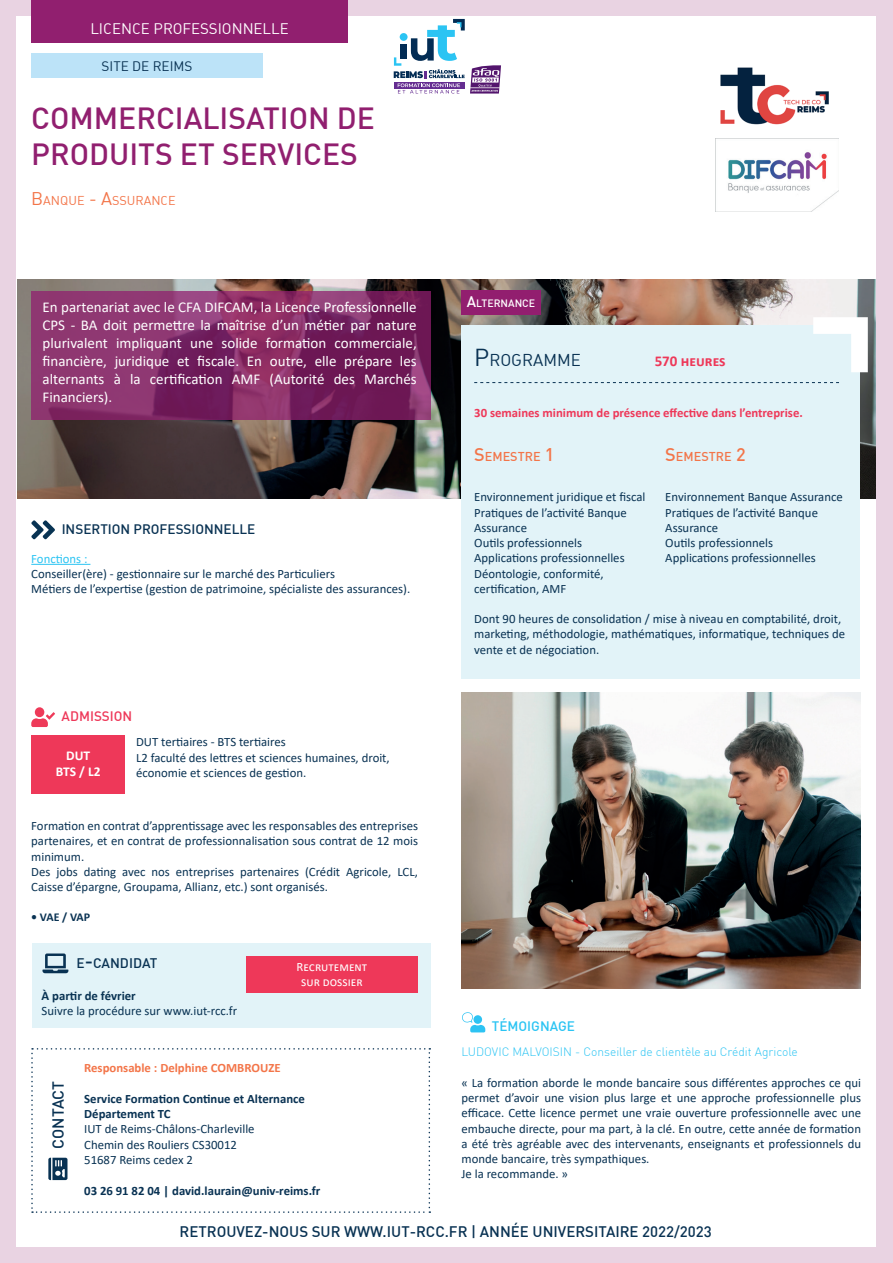
<style>
.page{position:relative;width:893px;height:1263px;background:#e9d3e2}
.page>*{position:absolute;margin:0;border:0;box-sizing:border-box;transform-origin:0 0}
.t1{font:500 30px/36px "DIN";color:#911f6f}
.t2{font:16.8px "DIN Regular Alternate";color:#093253}
.t3{font:500 15.75px "DIN";color:#093253}
.t4{font:15px/18px "Calibri";color:#fff;text-align:justify}
.t5{font:500 15px "DIN";color:#093253}
.t6{font:15px "DIN Regular Alternate";color:#fff}
.t7{font:700 15px "Calibri";color:#ee3859}
.t8{font:500 13.65px "DIN";color:#093253}
.t9{font:500 13.5px "DIN";color:#093253}
.t10{font:13.5px "DIN Regular Alternate";color:#093253}
.t11{font:500 13.5px "DIN";color:#2bc4f3}
.t12{font:500 13.5px "DIN";color:#ee3859}
.t13{font:700 13.5px/16.2px "Calibri";color:#fff;text-align:center}
.t14{font:12.75px/15.3px "Calibri";color:#093253}
.t15{font:700 12.75px/15.3px "Calibri";color:#093253}
.t16{font:700 12.75px "Calibri";color:#ee3859}
.t17{font:12.75px "Calibri";color:#093353}
.t18{font:700 12.75px "Calibri";color:#f37549}
.t19{font:12.75px/15.3px "Calibri";color:#fff;text-align:center}
.t20{font:700 12.75px "Calibri";color:#093353}
.t21{font:12.75px "Calibri";color:#2bc4f3}
.t22{font:500 12.6px "DIN";color:#f37549}
.t23{font:12.6px "DIN Regular Alternate";color:#f37549}
.t24{font:300 12px "DIN";color:#2bc4f3}
.t25{font:700 12px "Calibri";letter-spacing:-.025em;color:#093253}
.t26{font:500 10.5px "DIN";color:#fff}
.s1{font-size:18px}
.s2{font-size:15px}
.s3{font-size:24px}
.s4{font-size:19.5px}
</style>
<div class="page">
<div style="left:17px;top:16px;width:859px;height:1230px;background:#fff"></div>
<div style="left:31px;top:0;width:317px;height:42px;background:#911f6f"></div>
<div style="left:31px;top:53px;width:232px;height:25px;background:#bce3f8"></div>
<img style="left:17px;top:279px;width:859px;height:219px">
<img style="left:715px;top:139px;width:124px;height:73px">
<img style="left:461px;top:693px;width:399px;height:295px">
<img style="left:720px;top:67px;width:109px;height:57px">
<svg style="left:31px;top:291px;width:400px;height:128px;background:#822b66"></svg>
<div style="left:461px;top:290px;width:80px;height:25px;background:#921e6f"></div>
<div style="left:461px;top:326px;width:399px;height:353px;background:#e2f3f8"></div>
<svg style="left:813px;top:317px;width:55px;height:55px"></svg>
<svg style="left:474px;top:382px;width:365px;height:1px"></svg>
<svg style="left:31px;top:520px;width:24px;height:19px"></svg>
<div style="left:32px;top:943px;width:399px;height:85px;background:#e2f3f8"></div>
<svg style="left:42px;top:953px;width:26px;height:20px"></svg>
<div style="left:246px;top:956px;width:172px;height:36px;background:#ee3859"></div>
<svg style="left:31px;top:1048px;width:399px;height:165px"></svg>
<svg style="left:31px;top:707px;width:24px;height:20px"></svg>
<svg style="left:462px;top:1012px;width:23px;height:20px"></svg>
<div style="left:31px;top:736px;width:94px;height:58px;background:#ee3859"></div>
<svg style="left:394px;top:19px;width:107px;height:75px"></svg>
<hr style="left:31px;top:564px;width:59px;height:1px;background:#2bc4f3">
<p class="t6" style="left:90px;top:19px;width:200px">LICENCE PROFESSIONNELLE</p>
<p class="t10" style="left:102px;top:57px;width:92px">SITE DE REIMS</p>
<h1 class="t1" style="left:31px;top:99px;width:345px">COMMERCIALISATION DE<br>PRODUITS ET SERVICES</h1>
<p class="t23" style="left:31px;top:192px;width:146px"><span class="s1">B</span>ANQUE <span class="s1">- A</span>SSURANCE</p>
<p class="t4" style="left:43px;top:297px;width:376px">En partenariat avec le CFA DIFCAM, la Licence Professionnelle CPS - BA doit permettre la maîtrise d’un métier par nature plurivalent impliquant une solide formation commerciale, financière, juridique et fiscale. En outre, elle prépare les alternants à la certification AMF (Autorité des Marchés Financiers).</p>
<p class="t26" style="left:467px;top:297px;width:70px"><span class="s2">A</span>LTERNANCE</p>
<h2 class="t2" style="left:474px;top:350px;width:108px"><span class="s3">P</span>ROGRAMME</h2>
<p class="t7" style="left:655px;top:351px;width:72px">570 heures</p>
<p class="t16" style="left:474px;top:404px;width:330px">30 semaines minimum de présence effective dans l’entreprise.</p>
<p class="t9" style="left:62px;top:521px;width:195px">INSERTION PROFESSIONNELLE</p>
<p class="t21" style="left:31px;top:550px;width:58px">Fonctions :</p>
<p class="t14" style="left:31px;top:566px;width:380px">Conseiller(ère) - gestionnaire sur le marché des Particuliers<br>Métiers de l’expertise (gestion de patrimoine, spécialiste des assurances).</p>
<p class="t12" style="left:62px;top:708px;width:72px">ADMISSION</p>
<p class="t13" style="left:56px;top:747px;width:46px">DUT<br>BTS / L2</p>
<p class="t14" style="left:136px;top:734px;width:255px">DUT tertiaires - BTS tertiaires<br>L2 faculté des lettres et sciences humaines, droit, économie et sciences de gestion.</p>
<p class="t14" style="left:31px;top:818px;width:388px">Formation en contrat d’apprentissage avec les responsables des entreprises partenaires, et en contrat de professionnalisation sous contrat de 12 mois minimum.<br>Des jobs dating avec nos entreprises partenaires (Crédit Agricole, LCL, Caisse d’épargne, Groupama, Allianz, etc.) sont organisés.</p>
<p class="t25" style="left:31px;top:908px;width:60px">• VAE / VAP</p>
<p class="t8" style="left:77px;top:954px;width:82px">E<span class="s4">-</span>CANDIDAT</p>
<p class="t19" style="left:297px;top:959px;width:72px">Recrutement sur dossier</p>
<p class="t20" style="left:42px;top:986px;width:96px">À partir de février</p>
<p class="t17" style="left:42px;top:1002px;width:197px">Suivre la procédure sur www.iut-rcc.fr</p>
<p class="t3" style="left:48px;top:1149px;width:69px;rotate:-90deg">CONTACT</p>
<p class="t18" style="left:84px;top:1059px;width:198px">Responsable : Delphine COMBROUZE</p>
<p class="t15" style="left:84px;top:1091px;width:222px">Service Formation Continue et Alternance<br>Département TC</p>
<p class="t14" style="left:84px;top:1121px;width:172px">IUT de Reims-Châlons-Charleville<br>Chemin des Rouliers CS30012<br>51687 Reims cedex 2</p>
<p class="t15" style="left:84px;top:1182px;width:238px">03 26 91 82 04 | david.laurain@univ-reims.fr</p>
<p class="t22" style="left:474px;top:449px;width:82px"><span class="s1">S</span>EMESTRE <span class="s1">1</span></p>
<p class="t22" style="left:665px;top:449px;width:82px"><span class="s1">S</span>EMESTRE <span class="s1">2</span></p>
<p class="t14" style="left:474px;top:489px;width:173px">Environnement juridique et fiscal<br>Pratiques de l’activité Banque<br>Assurance<br>Outils professionnels<br>Applications professionnelles<br>Déontologie, conformité, certification, AMF</p>
<p class="t14" style="left:665px;top:489px;width:179px">Environnement Banque Assurance<br>Pratiques de l’activité Banque<br>Assurance<br>Outils professionnels<br>Applications professionnelles</p>
<p class="t14" style="left:474px;top:611px;width:372px">Dont 90 heures de consolidation / mise à niveau en comptabilité, droit, marketing, méthodologie, mathématiques, informatique, techniques de vente et de négociation.</p>
<p class="t11" style="left:492px;top:1017px;width:85px">TÉMOIGNAGE</p>
<p class="t24" style="left:461px;top:1045px;width:338px">LUDOVIC MALVOISIN - Conseiller de clientèle au Crédit Agricole</p>
<p class="t14" style="left:461px;top:1074px;width:401px">« La formation aborde le monde bancaire sous différentes approches ce qui permet d’avoir une vision plus large et une approche professionnelle plus efficace. Cette licence permet une vraie ouverture professionnelle avec une embauche directe, pour ma part, à la clé. En outre, cette année de formation a été très agréable avec des intervenants, enseignants et professionnels du monde bancaire, très sympathiques.<br>Je la recommande. »</p>
<p class="t5" style="left:180px;top:1222px;width:534px">RETROUVEZ-NOUS SUR WWW.IUT-RCC.FR | ANNÉE UNIVERSITAIRE 2022/2023</p>
</div>
